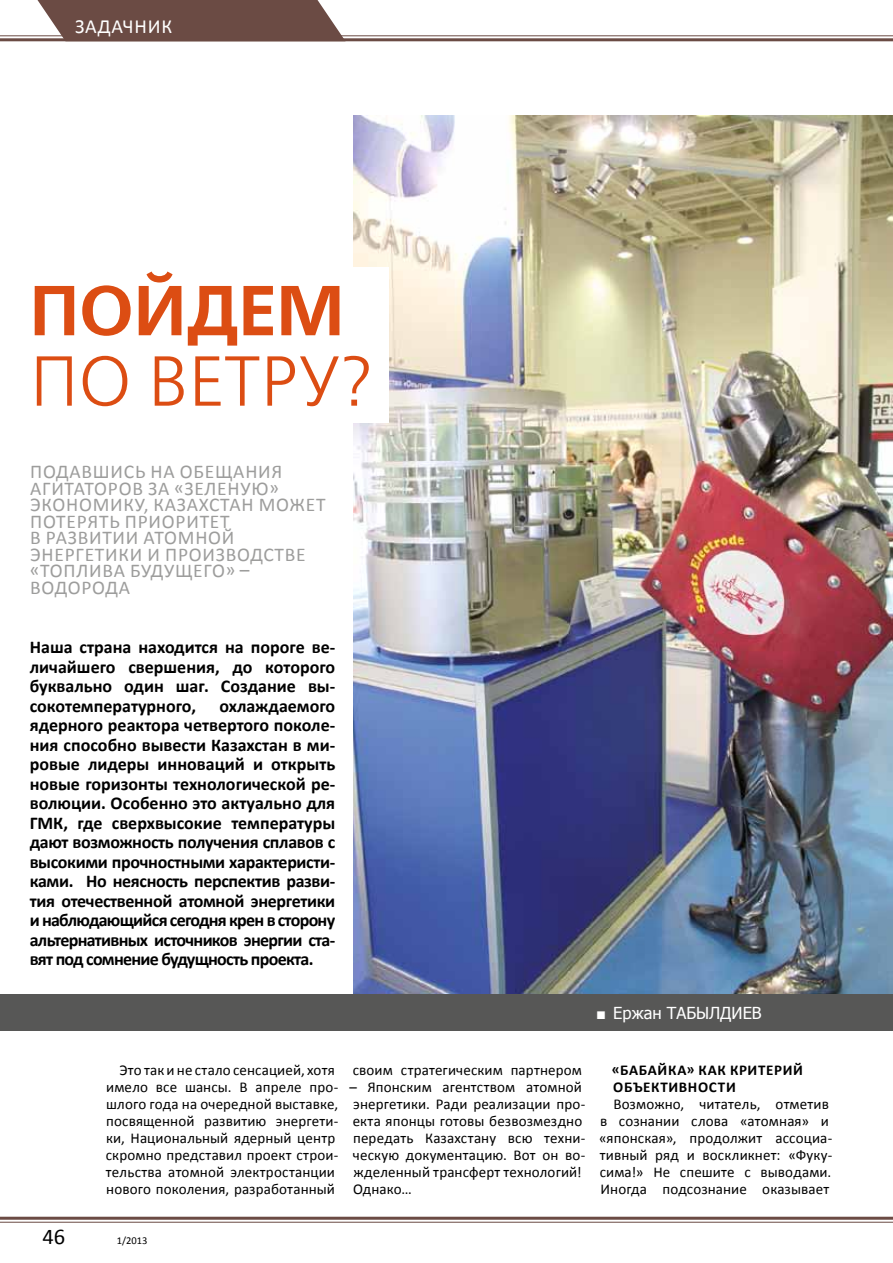
<style>
.page{position:relative;width:893px;height:1263px;background:#fff}
.page>*{position:absolute;margin:0;border:0;box-sizing:border-box;transform-origin:0 0}
.t1{font:70.35px "Free Set C";color:#dc4d13}
.t2{font:700 70.35px "Free Set C";color:#dc4d13}
.t3{font:22.5px "Calibri";color:#000}
.t4{font:20.1px "Calibri";color:#fff}
.t5{font:19.5px "Calibri";letter-spacing:.04em;color:#9d9d9c}
.t6{font:700 18px/19.5px "Calibri";letter-spacing:-.03em;color:#000;text-align:justify}
.t7{font:16.5px "Tahoma";color:#fff}
.t8{font:15px/17px "Calibri";letter-spacing:.01em;color:#000}
.t9{font:700 15px "Calibri";color:#000}
.t10{font:10.5px "Calibri";color:#000}
.s1{font-family:"Arial";font-weight:700}
</style>
<div class="page">
<hr style="left:0;top:1222px;width:893px;height:1px;background:#6b4b44">
<hr style="left:0;top:1217px;width:893px;height:3px;background:#6b4b44">
<hr style="left:0;top:38px;width:893px;height:3px;background:#6b4b44">
<hr style="left:0;top:35px;width:893px;height:1px;background:#6b4b44">
<svg style="left:37px;top:0;width:309px;height:39px;background:#785b54"></svg>
<img style="left:353px;top:116px;width:540px;height:878px">
<div style="left:30px;top:267px;width:359px;height:156px;background:#fff"></div>
<div style="left:0;top:994px;width:893px;height:36px;background:#575756"></div>
<h3 class="t4" style="left:75px;top:14px;width:73px">Задачник</h3>
<h1 class="t2" style="left:30px;top:271px;width:316px">Пойдем</h1>
<h1 class="t1" style="left:30px;top:344px;width:344px">по ветру?</h1>
<h3 class="t5" style="left:30px;top:459px;width:27px">Подавшис</h3>
<h3 class="t5" style="left:135px;top:459px;width:112px">ь наобещани</h3>
<h3 class="t5" style="left:272px;top:459px;width:12px">я</h3>
<h3 class="t5" style="left:30px;top:476px;width:13px">агитаторов</h3>
<h3 class="t5" style="left:148px;top:476px;width:48px">за «зелен</h3>
<h3 class="t5" style="left:240px;top:476px;width:40px">ую»</h3>
<h3 class="t5" style="left:30px;top:492px;width:14px">экономик</h3>
<h3 class="t5" style="left:135px;top:492px;width:42px">у, Казахстан</h3>
<h3 class="t5" style="left:259px;top:492px;width:58px">может</h3>
<h3 class="t5" style="left:30px;top:509px;width:12px">потер</h3>
<h3 class="t5" style="left:88px;top:509px;width:50px">ять приоритет</h3>
<h3 class="t5" style="left:30px;top:525px;width:28px">в развитии</h3>
<h3 class="t5" style="left:144px;top:525px;width:14px">атомно</h3>
<h3 class="t5" style="left:222px;top:525px;width:14px">й</h3>
<h3 class="t5" style="left:30px;top:542px;width:12px">энергетики</h3>
<h3 class="t5" style="left:148px;top:542px;width:31px">и производстве</h3>
<h3 class="t5" style="left:30px;top:558px;width:24px">«топлива</h3>
<h3 class="t5" style="left:130px;top:558px;width:121px">будущего » –</h3>
<h3 class="t5" style="left:30px;top:575px;width:14px">водорода</h3>
<p class="t6" style="left:30px;top:636px;width:307px">Наша страна находится на пороге ве&shy;личайшего свершения, до которого буквально один шаг. Создание вы&shy;сокотемпературного,</p>
<p class="t6" style="left:30px;top:695px;width:307px;text-indent:190px">охлаждаемого ядерного реактора четвертого поколе&shy;ния способно вывести Казахстан в ми&shy;ровые лидеры инноваций и открыть новые горизонты технологической ре&shy;волюции. Особенно это актуально для ГМК, где сверхвысокие температуры дают возможность получения сплавов с высокими прочностными характеристи&shy;ками. Но неясность перспектив разви&shy;тия отечественной атомной энергетики и наблюдающийся сегодня крен в сторону альтернативных источников энергии ста&shy;вят под сомнение будущность проекта.</p>
<p class="t7" style="left:596px;top:1002px;width:167px"><span class="s1">■</span> Ержан ТАБЫЛДИЕВ</p>
<p class="t8" style="left:106px;top:1060px;width:234px;text-indent:14px">Это так и не стало сенсацией, хотя имело все шансы. В апреле про&shy;шлого года на очередной выставке, посвященной развитию энергети&shy;ки, Национальный ядерный центр скромно представил проект строи&shy;тельства атомной электростанции нового поколения, разработанный</p>
<p class="t8" style="left:353px;top:1060px;width:231px">своим стратегическим партнером</p>
<p class="t8" style="left:349px;top:1077px;width:237px">– Японским агентством атомной энергетики. Ради реализации про&shy;екта японцы готовы безвозмездно передать Казахстану всю техни&shy;ческую документацию. Вот он во&shy;жделенный трансферт технологий!<br>Однако…</p>
<h2 class="t3" style="left:43px;top:1223px;width:24px">46</h2>
<p class="t10" style="left:117px;top:1234px;width:32px">1/2013</p>
<p class="t9" style="left:612px;top:1060px;width:28px">«Баба</p>
<p class="t9" style="left:658px;top:1060px;width:51px">йка» как</p>
<p class="t9" style="left:730px;top:1060px;width:10px">критери</p>
<p class="t9" style="left:793px;top:1060px;width:11px">й</p>
<p class="t9" style="left:613px;top:1077px;width:41px">объективности</p>
<p class="t8" style="left:599px;top:1094px;width:235px;text-indent:14px">Возможно, читатель, отметив в сознании слова «атомная» и «японская», продолжит ассоциа&shy;тивный ряд и воскликнет: «Фуку&shy;сима!» Не спешите с выводами.<br>Иногда подсознание оказывает</p>
</div>
